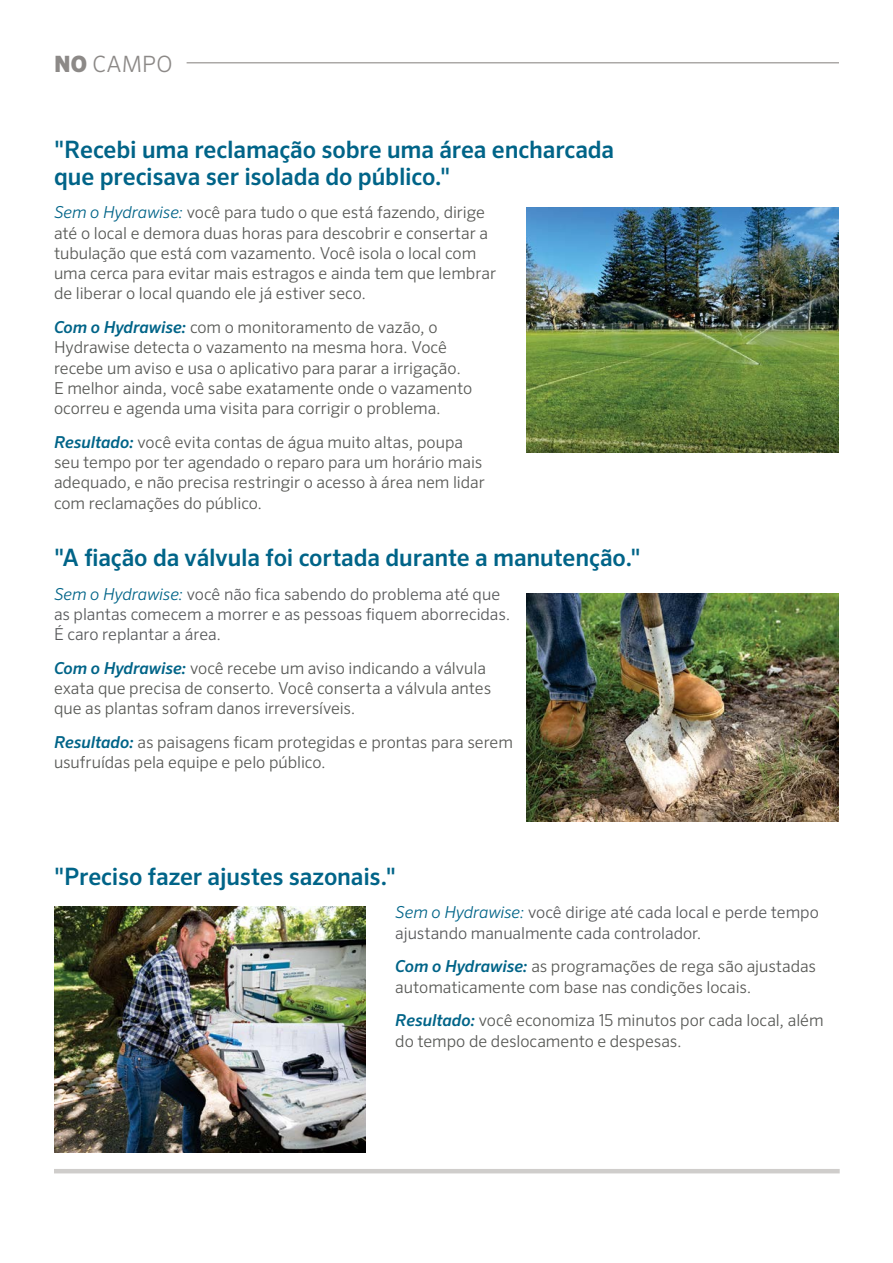
<style>
.page{position:relative;width:893px;height:1263px;background:#fff}
.page>*{position:absolute;margin:0;border:0;box-sizing:border-box;transform-origin:0 0}
.t1{font:500 24px/27px "Sero Pro";letter-spacing:-.005em;color:#006488}
.t2{font:300 22.5px "Sero Pro";letter-spacing:.01em;color:#8c8987}
.t3{font:300 16.5px/20.2px "Sero Pro";color:#585956}
.t4{font:300 16.5px/20.2px "Sero Pro";color:#58595b}
.s1{font-weight:900}
.s2{font-style:italic;color:#006488}
.s3{font-weight:500;font-style:italic;color:#006488}
</style>
<div class="page">
<hr style="left:54px;top:1169px;width:786px;height:4px;background:#cfcdcb">
<img style="left:54px;top:907px;width:311px;height:245px">
<img style="left:527px;top:207px;width:312px;height:245px">
<img style="left:527px;top:593px;width:312px;height:229px">
<hr style="left:187px;top:62px;width:652px;height:2px;background:#aca9a7">
<h2 class="t2" style="left:54px;top:50px;width:120px"><span class="s1">NO</span> CAMPO</h2>
<h1 class="t1" style="left:54px;top:136px;width:562px">"Recebi uma reclamação sobre uma área encharcada que precisava ser isolada do público."</h1>
<p class="t3" style="left:54px;top:202px;width:444px"><span class="s2">Sem o Hydrawise:</span> você para tudo o que está fazendo, dirige até o local e demora duas horas para descobrir e consertar a tubulação que está com vazamento. Você isola o local com uma cerca para evitar mais estragos e ainda tem que lembrar de liberar o local quando ele já estiver seco.</p>
<p class="t3" style="left:54px;top:317px;width:420px"><span class="s3">Com o Hydrawise:</span> com o monitoramento de vazão, o Hydrawise detecta o vazamento na mesma hora. Você recebe um aviso e usa o aplicativo para parar a irrigação.<br>E melhor ainda, você sabe exatamente onde o vazamento ocorreu e agenda uma visita para corrigir o problema.</p>
<p class="t3" style="left:54px;top:432px;width:432px"><span class="s3">Resultado:</span> você evita contas de água muito altas, poupa seu tempo por ter agendado o reparo para um horário mais adequado, e não precisa restringir o acesso à área nem lidar com reclamações do público.</p>
<h1 class="t1" style="left:54px;top:544px;width:588px">"A fiação da válvula foi cortada durante a manutenção."</h1>
<p class="t4" style="left:54px;top:583px;width:458px"><span class="s2">Sem o Hydrawise:</span> você não fica sabendo do problema até que as plantas comecem a morrer e as pessoas fiquem aborrecidas.<br>É caro replantar a área.</p>
<p class="t3" style="left:54px;top:658px;width:439px"><span class="s3">Com o Hydrawise:</span> você recebe um aviso indicando a válvula exata que precisa de conserto. Você conserta a válvula antes que as plantas sofram danos irreversíveis.</p>
<p class="t3" style="left:54px;top:732px;width:460px"><span class="s3">Resultado:</span> as paisagens ficam protegidas e prontas para serem usufruídas pela equipe e pelo público.</p>
<h1 class="t1" style="left:54px;top:862px;width:344px">"Preciso fazer ajustes sazonais."</h1>
<p class="t4" style="left:395px;top:902px;width:425px"><span class="s2">Sem o Hydrawise:</span> você dirige até cada local e perde tempo ajustando manualmente cada controlador.</p>
<p class="t3" style="left:395px;top:956px;width:422px"><span class="s3">Com o Hydrawise:</span> as programações de rega são ajustadas automaticamente com base nas condições locais.</p>
<p class="t3" style="left:395px;top:1010px;width:430px"><span class="s3">Resultado:</span> você economiza 15 minutos por cada local, além do tempo de deslocamento e despesas.</p>
</div>
